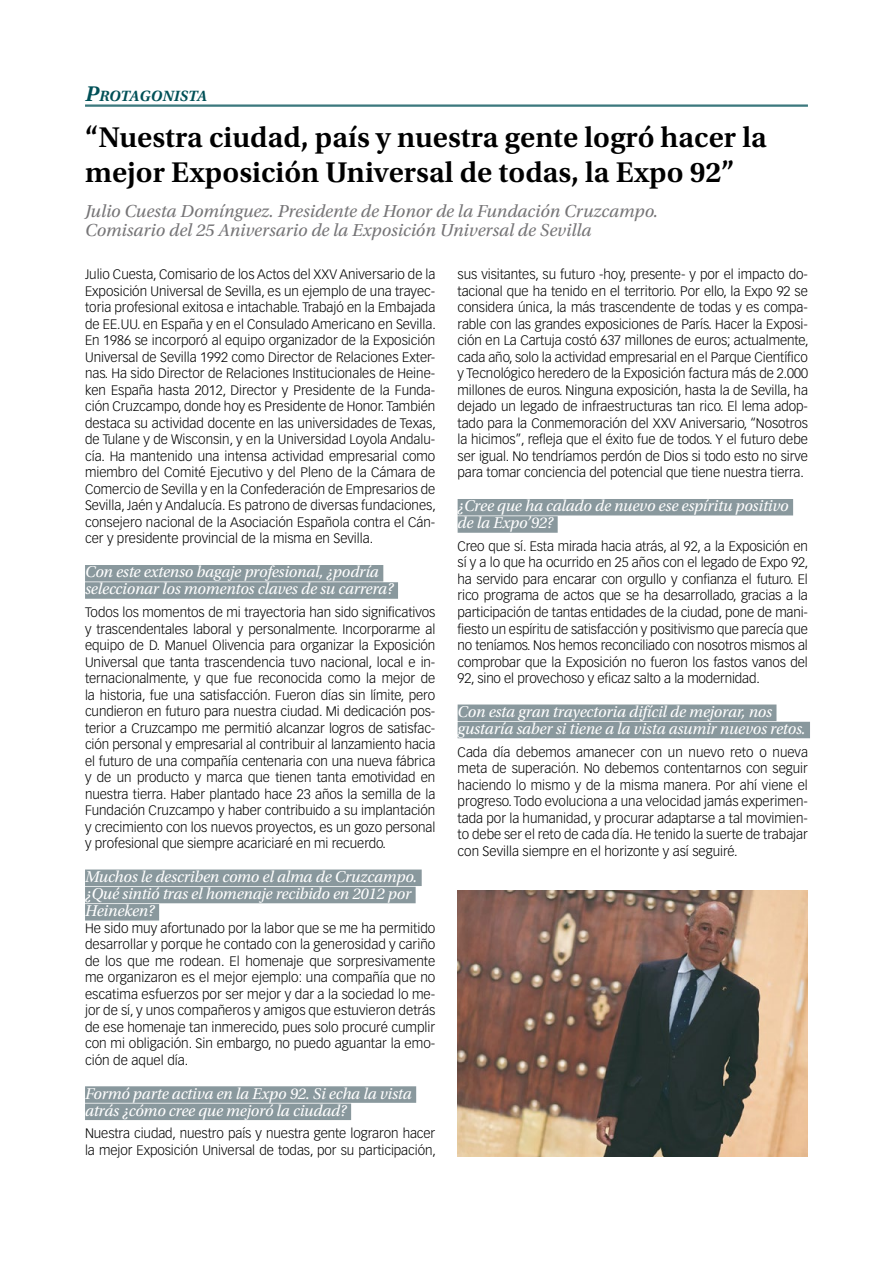
<style>
.page{position:relative;width:893px;height:1263px;background:#fff}
.page>*{position:absolute;margin:0;border:0;box-sizing:border-box;transform-origin:0 0}
.t1{font:600 30px/34.5px "Utopia Std";color:#000}
.t2{font:italic 18.3px/18.3px "Utopia Std";color:#767577}
.t3{font:italic 16.5px/17.2px "Utopia Std";letter-spacing:-.01em;color:#fff}
.t4{font:15.75px "Utopia Std Semibold Capt It";color:#005057}
.t5{font:300 13.5px/16.5px "Vectora LT Std";letter-spacing:-.005em;color:#000;text-align:justify}
.s1{font-size:22.5px}
</style>
<div class="page">
<div style="left:85px;top:565px;width:298px;height:16px;background:#89989d"></div>
<div style="left:85px;top:582px;width:313px;height:17px;background:#89989d"></div>
<div style="left:85px;top:869px;width:337px;height:17px;background:#89989d"></div>
<div style="left:85px;top:887px;width:331px;height:16px;background:#89989d"></div>
<div style="left:85px;top:904px;width:74px;height:16px;background:#89989d"></div>
<div style="left:85px;top:1086px;width:331px;height:17px;background:#89989d"></div>
<div style="left:85px;top:1103px;width:266px;height:17px;background:#89989d"></div>
<div style="left:458px;top:499px;width:335px;height:16px;background:#89989d"></div>
<div style="left:458px;top:516px;width:100px;height:17px;background:#89989d"></div>
<div style="left:458px;top:704px;width:318px;height:17px;background:#89989d"></div>
<div style="left:458px;top:722px;width:352px;height:16px;background:#89989d"></div>
<hr style="left:85px;top:105px;width:723px;height:1px;background:#005057">
<hr style="left:85px;top:106px;width:723px;height:1px;background:#005057">
<img style="left:458px;top:891px;width:350px;height:266px">
<p class="t4" style="left:85px;top:87px;width:123px"><span class="s1">P</span>ROTAGONISTA</p>
<h1 class="t1" style="left:85px;top:120px;width:683px">“Nuestra ciudad, país y nuestra gente logró hacer la mejor Exposición Universal de todas, la Expo 92”</h1>
<h2 class="t2" style="left:85px;top:203px;width:575px">Julio Cuesta Domínguez. Presidente de Honor de la Fundación Cruzcampo.<br>Comisario del 25 Aniversario de la Exposición Universal de Sevilla</h2>
<p class="t5" style="left:85px;top:267px;width:352px">Julio Cuesta, Comisario de los Actos del XXV Aniversario de la Exposición Universal de Sevilla, es un ejemplo de una trayec&shy;toria profesional exitosa e intachable. Trabajó en la Embajada de EE.UU. en España y en el Consulado Americano en Sevilla.<br>En 1986 se incorporó al equipo organizador de la Exposición Universal de Sevilla 1992 como Director de Relaciones Exter&shy;nas. Ha sido Director de Relaciones Institucionales de Heine&shy;ken España hasta 2012, Director y Presidente de la Funda&shy;ción Cruzcampo, donde hoy es Presidente de Honor. También destaca su actividad docente en las universidades de Texas, de Tulane y de Wisconsin, y en la Universidad Loyola Andalu&shy;cía. Ha mantenido una intensa actividad empresarial como miembro del Comité Ejecutivo y del Pleno de la Cámara de Comercio de Sevilla y en la Confederación de Empresarios de Sevilla, Jaén y Andalucía. Es patrono de diversas fundaciones, consejero nacional de la Asociación Española contra el Cán&shy;cer y presidente provincial de la misma en Sevilla.</p>
<p class="t3" style="left:85px;top:563px;width:310px">Con este extenso bagaje profesional, ¿podría seleccionar los momentos claves de su carrera?</p>
<p class="t5" style="left:85px;top:604px;width:352px">Todos los momentos de mi trayectoria han sido significativos y trascendentales laboral y personalmente. Incorporarme al equipo de D. Manuel Olivencia para organizar la Exposición Universal que tanta trascendencia tuvo nacional, local e in&shy;ternacionalmente, y que fue reconocida como la mejor de la historia, fue una satisfacción. Fueron días sin límite, pero cundieron en futuro para nuestra ciudad. Mi dedicación pos&shy;terior a Cruzcampo me permitió alcanzar logros de satisfac&shy;ción personal y empresarial al contribuir al lanzamiento hacia el futuro de una compañía centenaria con una nueva fábrica y de un producto y marca que tienen tanta emotividad en nuestra tierra. Haber plantado hace 23 años la semilla de la Fundación Cruzcampo y haber contribuido a su implantación y crecimiento con los nuevos proyectos, es un gozo personal y profesional que siempre acariciaré en mi recuerdo.</p>
<p class="t3" style="left:85px;top:868px;width:334px">Muchos le describen como el alma de Cruzcampo. ¿Qué sintió tras el homenaje recibido en 2012 por<br>Heineken?</p>
<p class="t5" style="left:85px;top:920px;width:352px">He sido muy afortunado por la labor que se me ha permitido desarrollar y porque he contado con la generosidad y cariño de los que me rodean. El homenaje que sorpresivamente me organizaron es el mejor ejemplo: una compañía que no escatima esfuerzos por ser mejor y dar a la sociedad lo me&shy;jor de sí, y unos compañeros y amigos que estuvieron detrás de ese homenaje tan inmerecido, pues solo procuré cumplir con mi obligación. Sin embargo, no puedo aguantar la emo&shy;ción de aquel día.</p>
<p class="t3" style="left:85px;top:1085px;width:328px">Formó parte activa en la Expo 92. Si echa la vista atrás ¿cómo cree que mejoró la ciudad?</p>
<p class="t5" style="left:85px;top:1125px;width:352px">Nuestra ciudad, nuestro país y nuestra gente lograron hacer la mejor Exposición Universal de todas, por su participación,</p>
<p class="t5" style="left:458px;top:267px;width:352px">sus visitantes, su futuro -hoy, presente- y por el impacto do&shy;tacional que ha tenido en el territorio. Por ello, la Expo 92 se considera única, la más trascendente de todas y es compa&shy;rable con las grandes exposiciones de París. Hacer la Exposi&shy;ción en La Cartuja costó 637 millones de euros; actualmente, cada año, solo la actividad empresarial en el Parque Científico y Tecnológico heredero de la Exposición factura más de 2.000 millones de euros. Ninguna exposición, hasta la de Sevilla, ha dejado un legado de infraestructuras tan rico. El lema adop&shy;tado para la Conmemoración del XXV Aniversario, “Nosotros la hicimos”, refleja que el éxito fue de todos. Y el futuro debe ser igual. No tendríamos perdón de Dios si todo esto no sirve para tomar conciencia del potencial que tiene nuestra tierra.</p>
<p class="t3" style="left:458px;top:497px;width:333px">¿Cree que ha calado de nuevo ese espíritu positivo de la Expo’92?</p>
<p class="t5" style="left:458px;top:538px;width:352px">Creo que sí. Esta mirada hacia atrás, al 92, a la Exposición en sí y a lo que ha ocurrido en 25 años con el legado de Expo 92, ha servido para encarar con orgullo y confianza el futuro. El rico programa de actos que se ha desarrollado, gracias a la participación de tantas entidades de la ciudad, pone de mani&shy;fiesto un espíritu de satisfacción y positivismo que parecía que no teníamos. Nos hemos reconciliado con nosotros mismos al comprobar que la Exposición no fueron los fastos vanos del 92, sino el provechoso y eficaz salto a la modernidad.</p>
<p class="t3" style="left:458px;top:703px;width:349px">Con esta gran trayectoria difícil de mejorar, nos gustaría saber si tiene a la vista asumir nuevos retos.</p>
<p class="t5" style="left:458px;top:744px;width:352px">Cada día debemos amanecer con un nuevo reto o nueva meta de superación. No debemos contentarnos con seguir haciendo lo mismo y de la misma manera. Por ahí viene el progreso. Todo evoluciona a una velocidad jamás experimen&shy;tada por la humanidad, y procurar adaptarse a tal movimien&shy;to debe ser el reto de cada día. He tenido la suerte de trabajar con Sevilla siempre en el horizonte y así seguiré.</p>
</div>
